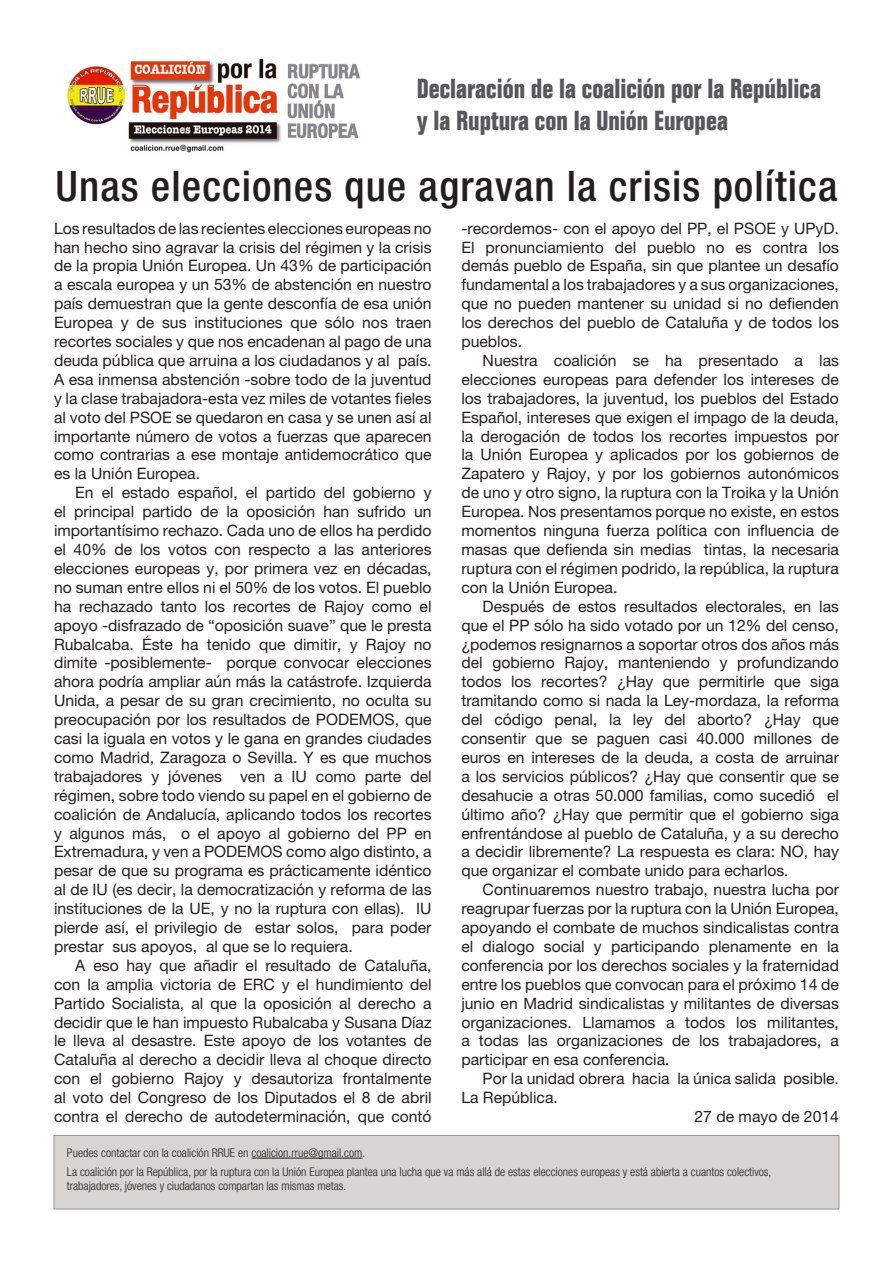
<style>
.page{position:relative;width:893px;height:1263px;background:#fff}
.page>*{position:absolute;margin:0;border:0;box-sizing:border-box;transform-origin:0 0}
.t1{font:500 condensed 42px "Helvetica Neue LT Std";letter-spacing:.025em;color:#231f20}
.t2{font:700 condensed 27px "Folio Std";color:#57585a}
.t3{font:15.75px/18.9px "Helvetica Neue LT Std";color:#231f20;text-align:justify}
.t4{font:300 condensed 12px/14.4px "Helvetica Neue LT Std";color:#231f20}
</style>
<div class="page">
<img style="left:67px;top:58px;width:293px;height:95px">
<div style="left:54px;top:1135px;width:785px;height:74px;background:#d7d4d2"></div>
<hr style="left:251px;top:1158px;width:111px;height:1px;background:#231f20">
<div style="left:54px;top:1135px;width:785px;height:74px;border:1px solid #939598"></div>
<p class="t2" style="left:417px;top:73px;width:406px">Declaración de la coalición por la República</p>
<p class="t2" style="left:417px;top:106px;width:313px">y la Ruptura con la Unión Europea</p>
<p class="t1" style="left:56px;top:161px;width:783px">Unas elecciones que agravan la crisis política</p>
<p class="t3" style="left:54px;top:218px;width:379px">Los resultados de las recientes elecciones europeas no han hecho sino agravar la crisis del régimen y la crisis de la propia Unión Europea. Un 43% de participación a escala europea y un 53% de abstención en nuestro país demuestran que la gente desconfía de esa unión Europea y de sus instituciones que sólo nos traen recortes sociales y que nos encadenan al pago de una deuda pública que arruina a los ciudadanos y al país.<br>A esa inmensa abstención -sobre todo de la juventud y la clase trabajadora-esta vez miles de votantes fieles al voto del PSOE se quedaron en casa y se unen así al importante número de votos a fuerzas que aparecen como contrarias a ese montaje antidemocrático que es la Unión Europea.</p>
<p class="t3" style="left:54px;top:483px;width:379px;text-indent:21px">En el estado español, el partido del gobierno y el principal partido de la oposición han sufrido un importantísimo rechazo. Cada uno de ellos ha perdido el 40% de los votos con respecto a las anteriores elecciones europeas y, por primera vez en décadas, no suman entre ellos ni el 50% de los votos. El pueblo ha rechazado tanto los recortes de Rajoy como el apoyo -disfrazado de “oposición suave” que le presta Rubalcaba. Éste ha tenido que dimitir, y Rajoy no dimite -posiblemente- porque convocar elecciones ahora podría ampliar aún más la catástrofe. Izquierda Unida, a pesar de su gran crecimiento, no oculta su preocupación por los resultados de PODEMOS, que casi la iguala en votos y le gana en grandes ciudades como Madrid, Zaragoza o Sevilla. Y es que muchos trabajadores y jóvenes ven a IU como parte del régimen, sobre todo viendo su papel en el gobierno de coalición de Andalucía, aplicando todos los recortes y algunos más, o el apoyo al gobierno del PP en Extremadura, y ven a PODEMOS como algo distinto, a pesar de que su programa es prácticamente idéntico al de IU (es decir, la democratización y reforma de las instituciones de la UE, y no la ruptura con ellas). IU pierde así, el privilegio de estar solos, para poder prestar sus apoyos, al que se lo requiera.</p>
<p class="t3" style="left:54px;top:955px;width:379px;text-indent:21px">A eso hay que añadir el resultado de Cataluña, con la amplia victoria de ERC y el hundimiento del Partido Socialista, al que la oposición al derecho a decidir que le han impuesto Rubalcaba y Susana Díaz le lleva al desastre. Este apoyo de los votantes de Cataluña al derecho a decidir lleva al choque directo con el gobierno Rajoy y desautoriza frontalmente al voto del Congreso de los Diputados el 8 de abril contra el derecho de autodeterminación, que contó</p>
<p class="t3" style="left:461px;top:218px;width:379px">-recordemos- con el apoyo del PP, el PSOE y UPyD.<br>El pronunciamiento del pueblo no es contra los demás pueblo de España, sin que plantee un desafío fundamental a los trabajadores y a sus organizaciones, que no pueden mantener su unidad si no defienden los derechos del pueblo de Cataluña y de todos los pueblos.</p>
<p class="t3" style="left:461px;top:351px;width:379px;text-indent:21px">Nuestra coalición se ha presentado a las elecciones europeas para defender los intereses de los trabajadores, la juventud, los pueblos del Estado Español, intereses que exigen el impago de la deuda, la derogación de todos los recortes impuestos por la Unión Europea y aplicados por los gobiernos de Zapatero y Rajoy, y por los gobiernos autonómicos de uno y otro signo, la ruptura con la Troika y la Unión Europea. Nos presentamos porque no existe, en estos momentos ninguna fuerza política con influencia de masas que defienda sin medias tintas, la necesaria ruptura con el régimen podrido, la república, la ruptura con la Unión Europea.</p>
<p class="t3" style="left:461px;top:596px;width:379px;text-indent:21px">Después de estos resultados electorales, en las que el PP sólo ha sido votado por un 12% del censo, ¿podemos resignarnos a soportar otros dos años más del gobierno Rajoy, manteniendo y profundizando todos los recortes? ¿Hay que permitirle que siga tramitando como si nada la Ley-mordaza, la reforma del código penal, la ley del aborto? ¿Hay que consentir que se paguen casi 40.000 millones de euros en intereses de la deuda, a costa de arruinar a los servicios públicos? ¿Hay que consentir que se desahucie a otras 50.000 familias, como sucedió el último año? ¿Hay que permitir que el gobierno siga enfrentándose al pueblo de Cataluña, y a su derecho a decidir libremente? La respuesta es clara: NO, hay que organizar el combate unido para echarlos.</p>
<p class="t3" style="left:461px;top:880px;width:379px;text-indent:21px">Continuaremos nuestro trabajo, nuestra lucha por reagrupar fuerzas por la ruptura con la Unión Europea, apoyando el combate de muchos sindicalistas contra el dialogo social y participando plenamente en la conferencia por los derechos sociales y la fraternidad entre los pueblos que convocan para el próximo 14 de junio en Madrid sindicalistas y militantes de diversas organizaciones. Llamamos a todos los militantes, a todas las organizaciones de los trabajadores, a participar en esa conferencia.</p>
<p class="t3" style="left:461px;top:1069px;width:379px;text-indent:21px">Por la unidad obrera hacia la única salida posible.<br>La República.</p>
<p class="t3" style="left:694px;top:1107px;width:146px">27 de mayo de 2014</p>
<p class="t4" style="left:67px;top:1145px;width:300px">Puedes contactar con la coalición RRUE en coalicion.rrue@gmail.com.</p>
<p class="t4" style="left:67px;top:1164px;width:706px">La coalición por la República, por la ruptura con la Unión Europea plantea una lucha que va más allá de estas elecciones europeas y está abierta a cuantos colectivos, trabajadores, jóvenes y ciudadanos compartan las mismas metas.</p>
</div>
